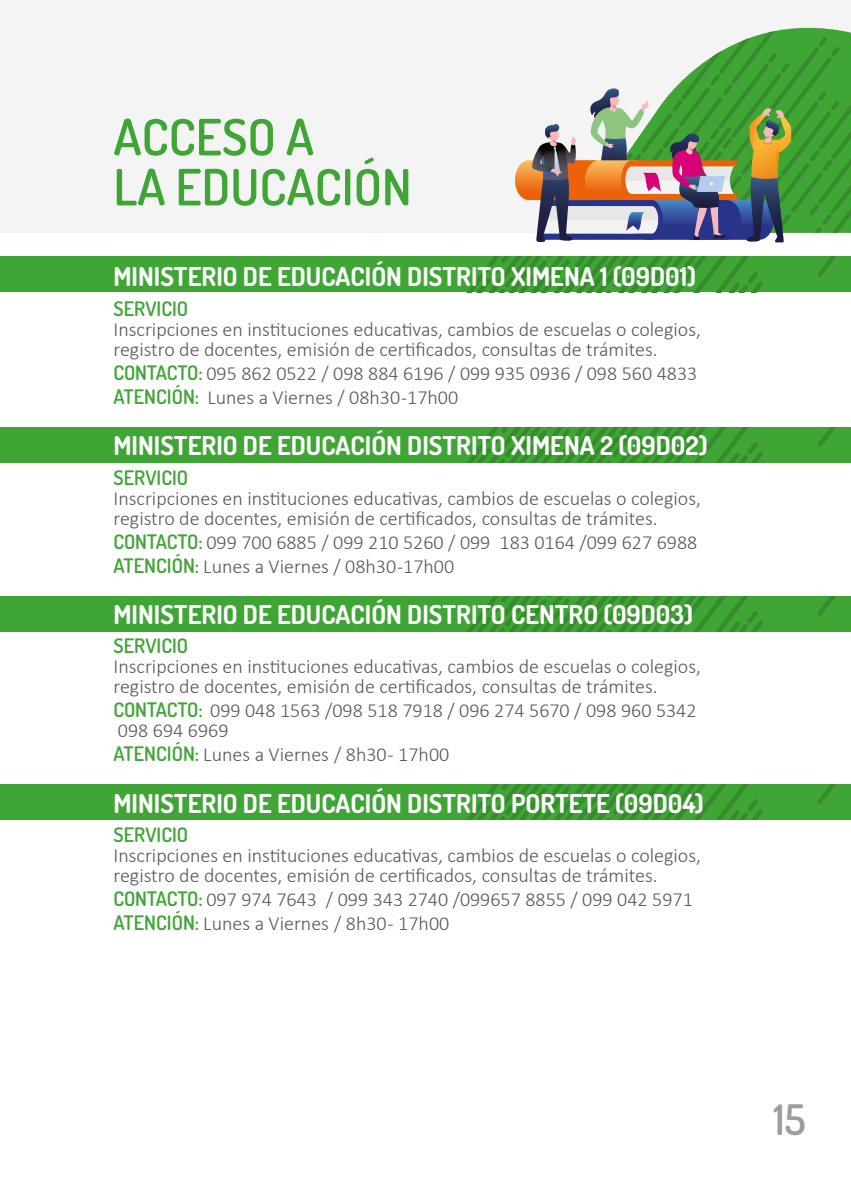
<style>
.page{position:relative;width:851px;height:1191px;background:#fff}
.page>*{position:absolute;margin:0;border:0;box-sizing:border-box;transform-origin:0 0}
.t1{font:600 50px/50px "Dosis";color:#3fa535}
.t2{font:600 42px "Dosis";color:#9d9d9c}
.t3{font:700 26px "Dosis";color:#fff}
.t4{font:300 20px/20px "Calibri";color:#575756}
.t5{font:600 20px "Dosis";color:#3fa535}
.s1{font-family:"Dosis";font-weight:600;color:#3fa535}
</style>
<div class="page">
<div style="left:0;top:427px;width:850px;height:35px;background:#3fa535"></div>
<svg style="left:467px;top:427px;width:368px;height:35px"></svg>
<div style="left:0;top:596px;width:850px;height:35px;background:#3fa535"></div>
<svg style="left:467px;top:596px;width:368px;height:35px"></svg>
<div style="left:0;top:784px;width:850px;height:35px;background:#3fa535"></div>
<svg style="left:467px;top:784px;width:368px;height:35px"></svg>
<div style="left:0;top:257px;width:850px;height:35px;background:#3fa535"></div>
<svg style="left:467px;top:257px;width:368px;height:35px"></svg>
<div style="left:0;top:0;width:850px;height:233px;background:#f3f4f3"></div>
<svg style="left:682px;top:28px;width:168px;height:53px"></svg>
<svg style="left:675px;top:81px;width:175px;height:152px"></svg>
<svg style="left:515px;top:88px;width:276px;height:154px"></svg>
<h1 class="t1" style="left:113px;top:111px;width:299px">ACCESO A<br>LA EDUCACIÓN</h1>
<h3 class="t3" style="left:113px;top:259px;width:584px">MINISTERIO DE EDUCACIÓN DISTRITO XIMENA 1 (09D01)</h3>
<p class="t5" style="left:113px;top:295px;width:76px">SERVICIO</p>
<p class="t4" style="left:113px;top:319px;width:589px">Inscripciones en instituciones educativas, cambios de escuelas o colegios, registro de docentes, emisión de certificados, consultas de trámites.</p>
<p class="t4" style="left:113px;top:361px;width:585px;line-height:24px"><span class="s1">CONTACTO:</span> 095 862 0522 / 098 884 6196 / 099 935 0936 / 098 560 4833<br><span class="s1">ATENCIÓN:</span> Lunes a Viernes / 08h30 -17h00</p>
<h3 class="t3" style="left:113px;top:428px;width:595px">MINISTERIO DE EDUCACIÓN DISTRITO XIMENA 2 (09D02)</h3>
<p class="t5" style="left:113px;top:464px;width:76px">SERVICIO</p>
<p class="t4" style="left:113px;top:487px;width:589px">Inscripciones en instituciones educativas, cambios de escuelas o colegios, registro de docentes, emisión de certificados, consultas de trámites.</p>
<p class="t4" style="left:113px;top:529px;width:585px;line-height:24px"><span class="s1">CONTACTO:</span> 099 700 6885 / 099 210 5260 / 099 183 0164 /099 627 6988<br><span class="s1">ATENCIÓN:</span> Lunes a Viernes / 08h30 -17h00</p>
<h3 class="t3" style="left:113px;top:597px;width:581px">MINISTERIO DE EDUCACIÓN DISTRITO CENTRO (09D03)</h3>
<p class="t5" style="left:113px;top:633px;width:76px">SERVICIO</p>
<p class="t4" style="left:113px;top:656px;width:589px">Inscripciones en instituciones educativas, cambios de escuelas o colegios, registro de docentes, emisión de certificados, consultas de trámites.</p>
<p class="t4" style="left:113px;top:700px;width:584px"><span class="s1">CONTACTO:</span> 099 048 1563 /098 518 7918 / 096 274 5670 / 098 960 5342<br>098 694 6969</p>
<p class="t4" style="left:113px;top:744px;width:337px"><span class="s1">ATENCIÓN:</span> Lunes a Viernes / 8h30 - 17h00</p>
<h3 class="t3" style="left:113px;top:786px;width:591px">MINISTERIO DE EDUCACIÓN DISTRITO PORTETE (09D04)</h3>
<p class="t5" style="left:113px;top:822px;width:76px">SERVICIO</p>
<p class="t4" style="left:113px;top:845px;width:589px">Inscripciones en instituciones educativas, cambios de escuelas o colegios, registro de docentes, emisión de certificados, consultas de trámites.</p>
<p class="t4" style="left:113px;top:887px;width:580px;line-height:24px"><span class="s1">CONTACTO:</span> 097 974 7643 / 099 343 2740 /099657 8855 / 099 042 5971<br><span class="s1">ATENCIÓN:</span> Lunes a Viernes / 8h30 - 17h00</p>
<h2 class="t2" style="left:773px;top:1092px;width:34px">15</h2>
</div>
